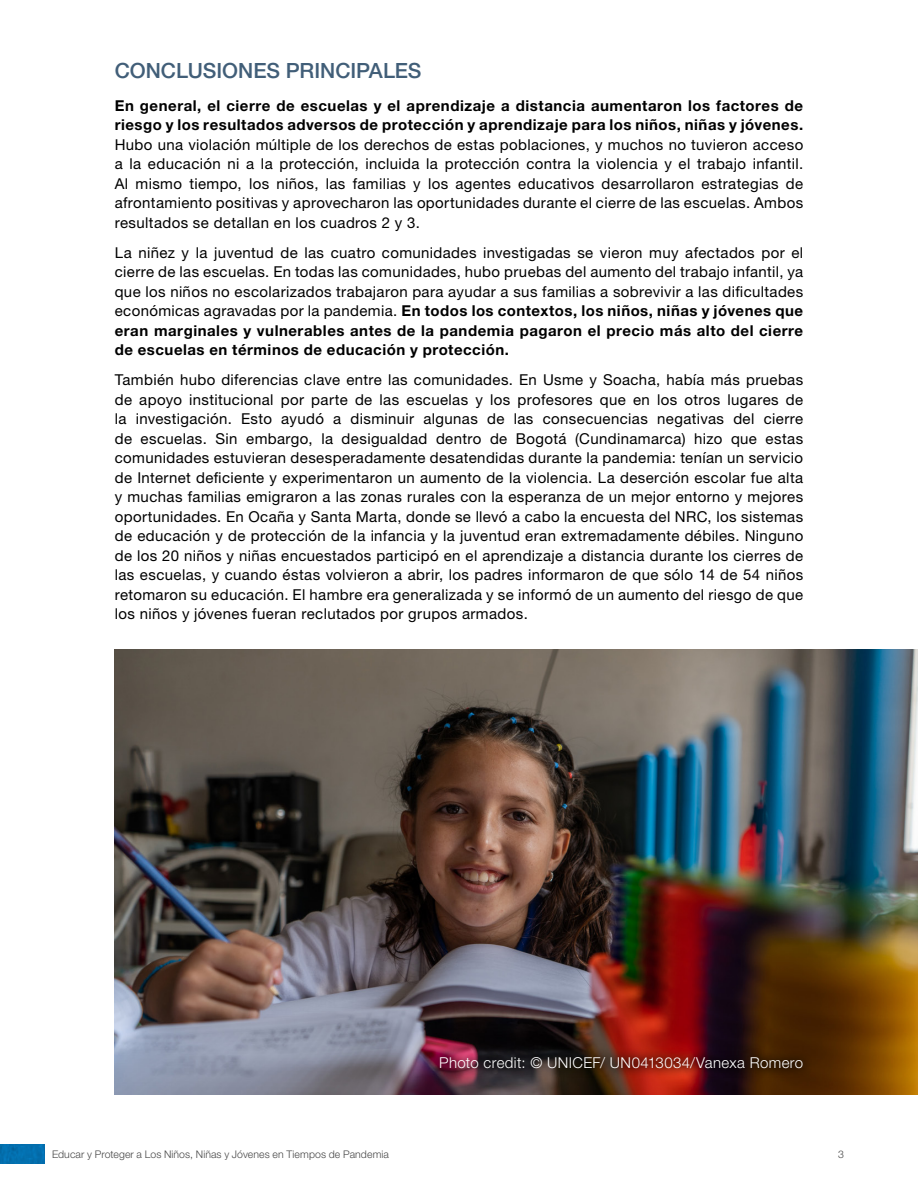
<style>
.page{position:relative;width:918px;height:1188px;background:#fff}
.page>*{position:absolute;margin:0;border:0;box-sizing:border-box;transform-origin:0 0}
.t1{font:500 21px "Helvetica Neue LT Pro";letter-spacing:-.005em;color:#415e78}
.t2{font:15px/19.5px "Helvetica Neue LT Pro";letter-spacing:.025em;color:#000;text-align:justify}
.t3{font:700 15px/19.5px "Helvetica Neue LT Pro";letter-spacing:.035em;color:#000}
.t4{font:300 15px "Helvetica Neue LT Pro";letter-spacing:.025em;color:#fff}
.t5{font:300 10.5px "Helvetica Neue LT Pro";letter-spacing:.01em;color:#474747}
.s1{font-weight:700}
</style>
<div class="page">
<div style="left:0;top:1144px;width:45px;height:19px;background:#0370b0"></div>
<img style="left:115px;top:649px;width:803px;height:446px">
<div style="left:430px;top:1047px;width:382px;height:31px;background:#000;opacity:.57"></div>
<h1 class="t1" style="left:115px;top:58px;width:308px">CONCLUSIONES PRINCIPALES</h1>
<p class="t3" style="left:115px;top:96px;width:690px">En general, el cierre de escuelas y el aprendizaje a distancia aumentaron los factores de riesgo y los resultados adversos de protección y aprendizaje para los niños, niñas y jóvenes.</p>
<p class="t2" style="left:115px;top:135px;width:690px">Hubo una violación múltiple de los derechos de estas poblaciones, y muchos no tuvieron acceso a la educación ni a la protección, incluida la protección contra la violencia y el trabajo infantil.<br>Al mismo tiempo, los niños, las familias y los agentes educativos desarrollaron estrategias de afrontamiento positivas y aprovecharon las oportunidades durante el cierre de las escuelas. Ambos resultados se detallan en los cuadros 2 y 3.</p>
<p class="t2" style="left:115px;top:243px;width:690px">La niñez y la juventud de las cuatro comunidades investigadas se vieron muy afectados por el cierre de las escuelas. En todas las comunidades, hubo pruebas del aumento del trabajo infantil, ya que los niños no escolarizados trabajaron para ayudar a sus familias a sobrevivir a las dificultades económicas agravadas por la pandemia. <span class="s1">En todos los contextos, los niños, niñas y jóvenes que eran marginales y vulnerables antes de la pandemia pagaron el precio más alto del cierre de escuelas en términos de educación y protección.</span></p>
<p class="t2" style="left:115px;top:370px;width:690px">También hubo diferencias clave entre las comunidades. En Usme y Soacha, había más pruebas de apoyo institucional por parte de las escuelas y los profesores que en los otros lugares de la investigación. Esto ayudó a disminuir algunas de las consecuencias negativas del cierre de escuelas. Sin embargo, la desigualdad dentro de Bogotá (Cundinamarca) hizo que estas comunidades estuvieran desesperadamente desatendidas durante la pandemia: tenían un servicio de Internet deficiente y experimentaron un aumento de la violencia. La deserción escolar fue alta y muchas familias emigraron a las zonas rurales con la esperanza de un mejor entorno y mejores oportunidades. En Ocaña y Santa Marta, donde se llevó a cabo la encuesta del NRC, los sistemas de educación y de protección de la infancia y la juventud eran extremadamente débiles. Ninguno de los 20 niños y niñas encuestados participó en el aprendizaje a distancia durante los cierres de las escuelas, y cuando éstas volvieron a abrir, los padres informaron de que sólo 14 de 54 niños retomaron su educación. El hambre era generalizada y se informó de un aumento del riesgo de que los niños y jóvenes fueran reclutados por grupos armados.</p>
<p class="t4" style="left:439px;top:1054px;width:365px">Photo credit: © UNICEF/ UN0413034/Vanexa Romero</p>
<p class="t5" style="left:52px;top:1147px;width:339px">Educar y Proteger a Los Niños, Niñas y Jóvenes en Tiempos de Pandemia</p>
<p class="t5" style="left:838px;top:1147px;width:7px">3</p>
</div>
